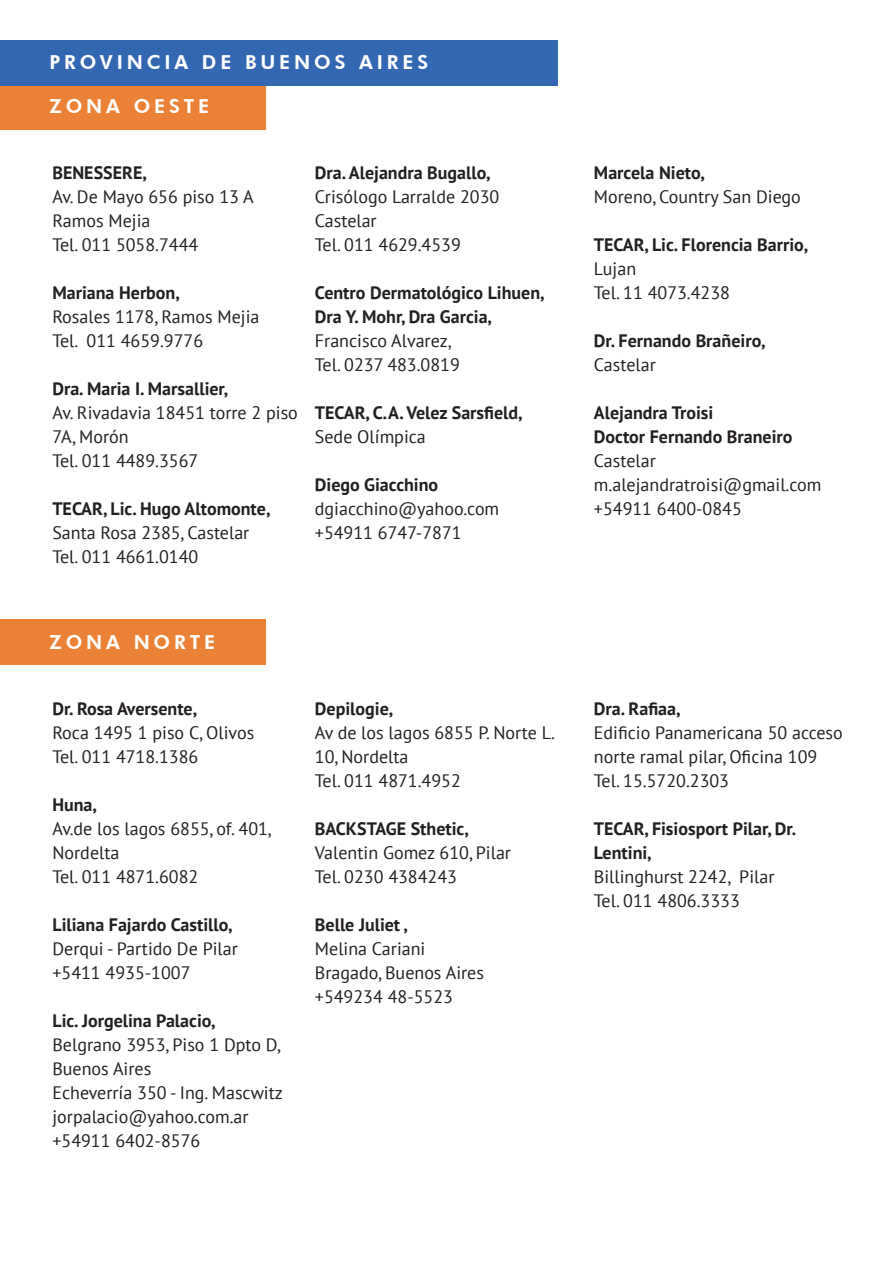
<style>
.page{position:relative;width:893px;height:1263px;background:#fff}
.page>*{position:absolute;margin:0;border:0;box-sizing:border-box;transform-origin:0 0}
.t1{font:800 19.35px "Futura BT";letter-spacing:.2em;color:#fff}
.t2{font:18px/24px "PT Sans";color:#231f20}
.t3{font:700 18px/24px "PT Sans";color:#231f20}
</style>
<div class="page">
<div style="left:0;top:84px;width:266px;height:45px;background:#eb8134"></div>
<div style="left:0;top:41px;width:557px;height:45px;background:#3467b1"></div>
<div style="left:0;top:620px;width:266px;height:45px;background:#eb8134"></div>
<p class="t1" style="left:50px;top:51px;width:380px">PROVINCIA DE BUENOS AIRES</p>
<p class="t1" style="left:50px;top:95px;width:161px">ZONA OESTE</p>
<p class="t3" style="left:52px;top:161px;width:96px">BENESSERE,</p>
<p class="t2" style="left:52px;top:185px;width:203px">Av. De Mayo 656 piso 13 A<br>Ramos Mejia<br>Tel. 011 5058.7444</p>
<p class="t3" style="left:52px;top:281px;width:129px">Mariana Herbon,</p>
<p class="t2" style="left:52px;top:305px;width:208px">Rosales 1178, Ramos Mejia<br>Tel. 011 4659.9776</p>
<p class="t3" style="left:52px;top:377px;width:177px">Dra. Maria I. Marsallier,</p>
<p class="t2" style="left:52px;top:401px;width:247px">Av. Rivadavia 18451 torre 2 piso<br>7A, Morón<br>Tel. 011 4489.3567</p>
<p class="t3" style="left:52px;top:497px;width:219px">TECAR, Lic. Hugo Altomonte,</p>
<p class="t2" style="left:52px;top:521px;width:198px">Santa Rosa 2385, Castelar<br>Tel. 011 4661.0140</p>
<p class="t3" style="left:315px;top:161px;width:177px">Dra. Alejandra Bugallo,</p>
<p class="t2" style="left:315px;top:185px;width:186px">Crisólogo Larralde 2030<br>Castelar<br>Tel. 011 4629.4539</p>
<p class="t3" style="left:315px;top:281px;width:231px">Centro Dermatológico Lihuen,<br>Dra Y. Mohr, Dra Garcia,</p>
<p class="t2" style="left:315px;top:328px;width:146px">Francisco Alvarez,<br>Tel. 0237 483.0819</p>
<p class="t3" style="left:315px;top:401px;width:209px">TECAR, C.A. Velez Sarsfield,</p>
<p class="t2" style="left:315px;top:424px;width:112px">Sede Olímpica</p>
<p class="t3" style="left:315px;top:473px;width:125px">Diego Giacchino</p>
<p class="t2" style="left:315px;top:496px;width:186px">dgiacchino@yahoo.com +54911 6747-7871</p>
<p class="t1" style="left:50px;top:630px;width:167px">ZONA NORTE</p>
<p class="t3" style="left:52px;top:696px;width:146px">Dr. Rosa Aversente,</p>
<p class="t2" style="left:52px;top:720px;width:203px">Roca 1495 1 piso C, Olivos<br>Tel. 011 4718.1386</p>
<p class="t3" style="left:52px;top:792px;width:46px">Huna,</p>
<p class="t2" style="left:52px;top:816px;width:221px">Av.de los lagos 6855, of. 401,<br>Nordelta<br>Tel. 011 4871.6082</p>
<p class="t3" style="left:52px;top:912px;width:181px">Liliana Fajardo Castillo,</p>
<p class="t2" style="left:52px;top:936px;width:187px">Derqui - Partido De Pilar +5411 4935-1007</p>
<p class="t3" style="left:52px;top:1008px;width:164px">Lic. Jorgelina Palacio,</p>
<p class="t2" style="left:52px;top:1032px;width:232px">Belgrano 3953, Piso 1 Dpto D,<br>Buenos Aires<br>Echeverría 350 - Ing. Mascwitz jorpalacio@yahoo.com.ar +54911 6402-8576</p>
<p class="t3" style="left:315px;top:696px;width:80px">Depilogie,</p>
<p class="t2" style="left:315px;top:720px;width:241px">Av de los lagos 6855 P. Norte L.<br>10, Nordelta<br>Tel. 011 4871.4952</p>
<p class="t3" style="left:315px;top:816px;width:155px">BACKSTAGE Sthetic,</p>
<p class="t2" style="left:315px;top:840px;width:198px">Valentin Gomez 610, Pilar<br>Tel. 0230 4384243</p>
<p class="t3" style="left:315px;top:912px;width:94px">Belle Juliet ,</p>
<p class="t2" style="left:315px;top:936px;width:171px">Melina Cariani<br>Bragado, Buenos Aires +549234 48-5523</p>
<p class="t3" style="left:594px;top:161px;width:112px">Marcela Nieto,</p>
<p class="t2" style="left:594px;top:184px;width:208px">Moreno, Country San Diego</p>
<p class="t3" style="left:594px;top:233px;width:215px">TECAR, Lic. Florencia Barrio,</p>
<p class="t2" style="left:594px;top:256px;width:138px">Lujan<br>Tel. 11 4073.4238</p>
<p class="t3" style="left:594px;top:329px;width:173px">Dr. Fernando Brañeiro,</p>
<p class="t2" style="left:594px;top:352px;width:63px">Castelar</p>
<p class="t3" style="left:594px;top:401px;width:200px">Alejandra Troisi<br>Doctor Fernando Braneiro</p>
<p class="t2" style="left:594px;top:448px;width:229px">Castelar m.alejandratroisi@gmail.com +54911 6400-0845</p>
<p class="t3" style="left:594px;top:696px;width:88px">Dra. Rafiaa,</p>
<p class="t2" style="left:594px;top:720px;width:250px">Edificio Panamericana 50 acceso norte ramal pilar, Oficina 109<br>Tel. 15.5720.2303</p>
<p class="t3" style="left:594px;top:816px;width:204px">TECAR, Fisiosport Pilar, Dr.<br>Lentini,</p>
<p class="t2" style="left:594px;top:864px;width:182px">Billinghurst 2242, Pilar<br>Tel. 011 4806.3333</p>
</div>
